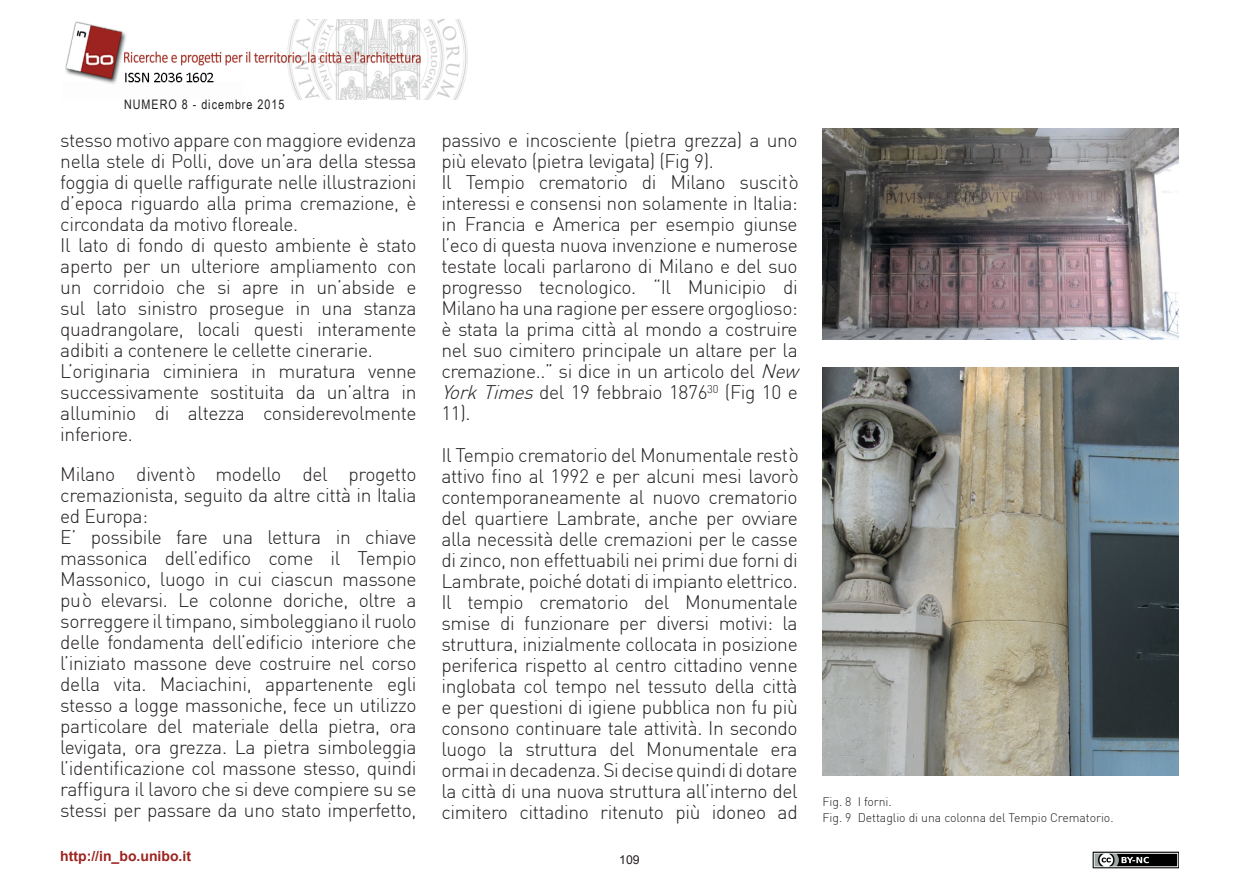
<style>
.page{position:relative;width:1241px;height:893px;background:#fff}
.page>*{position:absolute;margin:0;border:0;box-sizing:border-box;transform-origin:0 0}
.t1{font:300 19.25px/21px "DIN";letter-spacing:-.02em;color:#231f20}
.t2{font:700 14px "Arial";color:#9c231f}
.t3{font:13.12px "Arial Narrow";letter-spacing:.075em;color:#231f20}
.t4{font:300 12.25px/15.8px "DIN";letter-spacing:-.005em;color:#231f20}
.t5{font:12.25px "Arial";color:#231f20}
.s1{font-style:italic}
</style>
<div class="page">
<img style="left:65px;top:19px;width:403px;height:80px">
<img style="left:1092px;top:851px;width:86px;height:17px">
<img style="left:822px;top:128px;width:356px;height:212px">
<img style="left:822px;top:368px;width:356px;height:407px">
<p class="t3" style="left:124px;top:95px;width:162px">NUMERO 8 - dicembre 2015</p>
<p class="t1" style="left:60px;top:129px;width:358px">stesso motivo appare con maggiore evidenza nella stele di Polli, dove un’ara della stessa foggia di quelle raffigurate nelle illustrazioni d’epoca riguardo alla prima cremazione, è circondata da motivo floreale.<br>Il lato di fondo di questo ambiente è stato aperto per un ulteriore ampliamento con un corridoio che si apre in un’abside e sul lato sinistro prosegue in una stanza quadrangolare, locali questi interamente adibiti a contenere le cellette cinerarie.<br>L’originaria ciminiera in muratura venne successivamente sostituita da un’altra in alluminio di altezza considerevolmente inferiore.</p>
<p class="t1" style="left:60px;top:464px;width:358px">Milano diventò modello del progetto cremazionista, seguito da altre città in Italia ed Europa:<br>E’ possibile fare una lettura in chiave massonica dell’edifico come il Tempio Massonico, luogo in cui ciascun massone può elevarsi. Le colonne doriche, oltre a sorreggere il timpano, simboleggiano il ruolo delle fondamenta dell’edificio interiore che l’iniziato massone deve costruire nel corso della vita. Maciachini, appartenente egli stesso a logge massoniche, fece un utilizzo particolare del materiale della pietra, ora levigata, ora grezza. La pietra simboleggia l’identificazione col massone stesso, quindi raffigura il lavoro che si deve compiere su se stessi per passare da uno stato imperfetto,</p>
<p class="t2" style="left:60px;top:847px;width:132px">http://in_bo.unibo.it</p>
<p class="t1" style="left:441px;top:129px;width:364px">passivo e incosciente (pietra grezza) a uno più elevato (pietra levigata) (Fig 9).<br>Il Tempio crematorio di Milano suscitò interessi e consensi non solamente in Italia: in Francia e America per esempio giunse l’eco di questa nuova invenzione e numerose testate locali parlarono di Milano e del suo progresso tecnologico. “Il Municipio di Milano ha una ragione per essere orgoglioso: è stata la prima città al mondo a costruire nel suo cimitero principale un altare per la cremazione..” si dice in un articolo del <span class="s1">New YorkTimes</span>del 19 febbraio 1876<sup>30</sup> (Fig 10 e 11).</p>
<p class="t1" style="left:441px;top:444px;width:358px;text-align:justify">Il Tempio crematorio del Monumentale restò attivo fino al 1992 e per alcuni mesi lavorò contemporaneamente al nuovo crematorio del quartiere Lambrate, anche per ovviare alla necessità delle cremazioni per le casse di zinco, non effettuabili nei primi due forni di Lambrate, poiché dotati di impianto elettrico.<br>Il tempio crematorio del Monumentale smise di funzionare per diversi motivi: la struttura, inizialmente collocata in posizione periferica rispetto al centro cittadino venne inglobata col tempo nel tessuto della città e per questioni di igiene pubblica non fu più consono continuare tale attività. In secondo luogo la struttura del Monumentale era ormai in decadenza. Si decise quindi di dotare la città di una nuova struttura all’interno del cimitero cittadino ritenuto più idoneo ad</p>
<p class="t5" style="left:619px;top:851px;width:22px">109</p>
<p class="t4" style="left:822px;top:794px;width:292px">Fig. 8 I forni.<br>Fig. 9 Dettaglio di una colonna del Tempio Crematorio.</p>
</div>
